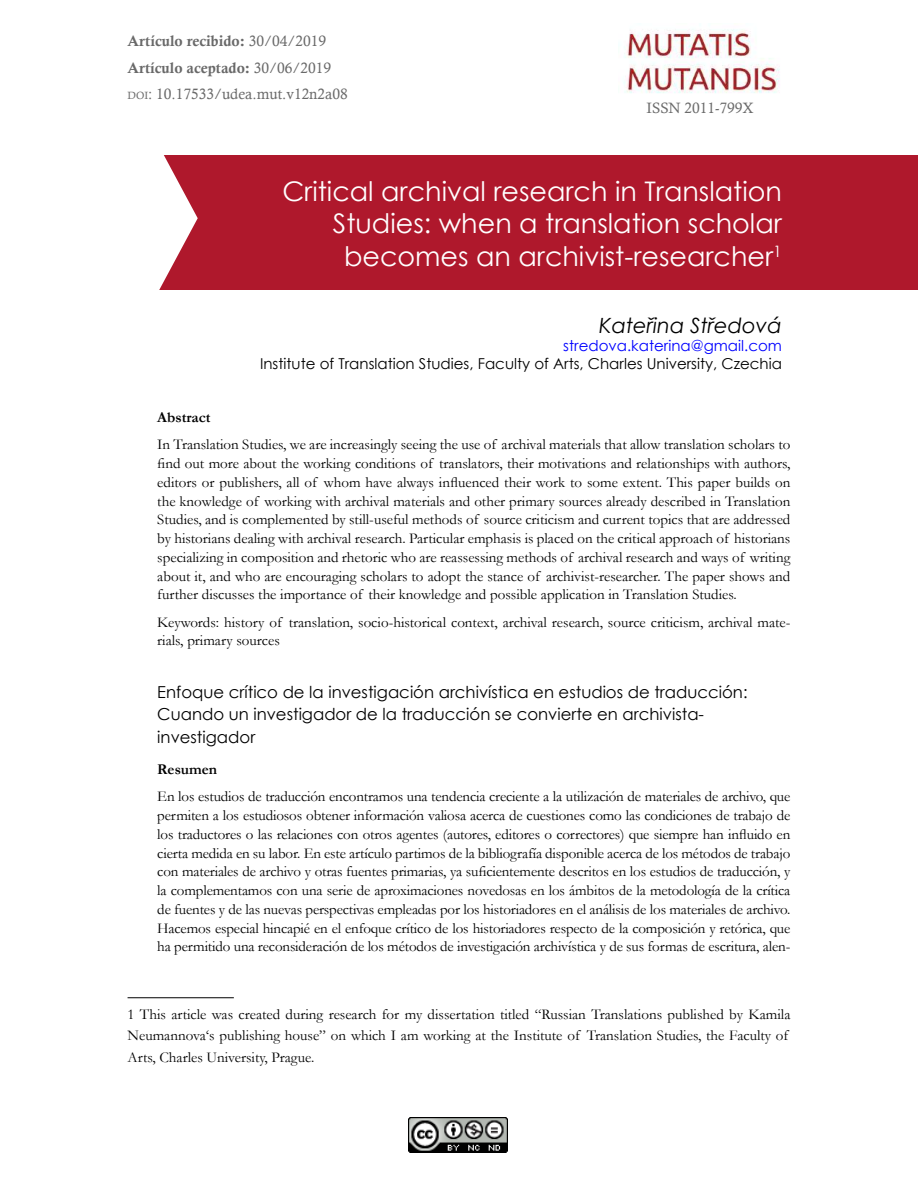
<style>
.page{position:relative;width:918px;height:1188px;background:#fff}
.page>*{position:absolute;margin:0;border:0;box-sizing:border-box;transform-origin:0 0}
.t1{font:27px/32.4px "Century Gothic";color:#fff;text-align:right}
.t2{font:italic 21px "Century Gothic";color:#000}
.t3{font:16.5px/22.5px "Century Gothic";color:#000}
.t4{font:15px/18.8px "Garamond";color:#000;text-align:justify}
.t5{font:15px "Century Gothic";color:#000}
.t6{font:15px/26.5px "Calis MT Bol";color:#696969}
.t7{font:15px "Calisto";color:#696969}
.t8{font:15px "Century Gothic";color:#00f}
.t9{font:700 15px "Garamond";color:#000}
.t10{font:15px "Calisto";color:#6b6b6b}
.s1{font-family:"Calisto"}
.s2{font-size:10.5px}
</style>
<div class="page">
<img style="left:623px;top:29px;width:157px;height:64px">
<img style="left:409px;top:1118px;width:99px;height:35px">
<div style="left:128px;top:155px;width:790px;height:135px;background:#af182c"></div>
<svg style="left:128px;top:155px;width:70px;height:135px"></svg>
<hr style="left:128px;top:997px;width:106px;height:1px;background:#000">
<p class="t6" style="left:128px;top:28px;width:205px">Artículo recibido: <span class="s1">30/04/2019<br></span>Artículo aceptado: <span class="s1">30/06/2019</span></p>
<p class="t7" style="left:128px;top:85px;width:222px"><span class="s2">DOI</span>: 10.17533/udea.mut.v12n2a08</p>
<p class="t10" style="left:647px;top:100px;width:109px">ISSN 2011-799X</p>
<h1 class="t1" style="left:282px;top:174px;width:501px">Critical archival research in Translation<br>Studies: when a translation scholar becomes an archivist-researcher<sup>1</sup></h1>
<h2 class="t2" style="left:599px;top:311px;width:184px">Kateřina Středová</h2>
<p class="t8" style="left:563px;top:335px;width:220px">stredova.katerina@gmail.com</p>
<p class="t5" style="left:260px;top:353px;width:523px">Institute of Translation Studies, Faculty of Arts, Charles University, Czechia</p>
<p class="t9" style="left:157px;top:407px;width:55px">Abstract</p>
<p class="t4" style="left:157px;top:435px;width:635px">In Translation Studies, we are increasingly seeing the use of archival materials that allow translation scholars to find out more about the working conditions of translators, their motivations and relationships with authors, editors or publishers, all of whom have always influenced their work to some extent. This paper builds on the knowledge of working with archival materials and other primary sources already described in Translation Studies, and is complemented by still-useful methods of source criticism and current topics that are addressed by historians dealing with archival research. Particular emphasis is placed on the critical approach of historians specializing in composition and rhetoric who are reassessing methods of archival research and ways of writing about it, and who are encouraging scholars to adopt the stance of archivist-researcher. The paper shows and further discusses the importance of their knowledge and possible application in Translation Studies.</p>
<p class="t4" style="left:157px;top:612px;width:635px">Keywords: history of translation, socio-historical context, archival research, source criticism, archival mate&shy;rials, primary sources</p>
<p class="t3" style="left:157px;top:680px;width:592px">Enfoque crítico de la investigación archivística en estudios de traducción:<br>Cuando un investigador de la traducción se convierte en archivista&shy;investigador</p>
<p class="t9" style="left:157px;top:759px;width:61px">Resumen</p>
<p class="t4" style="left:157px;top:787px;width:635px">En los estudios de traducción encontramos una tendencia creciente a la utilización de materiales de archivo, que permiten a los estudiosos obtener información valiosa acerca de cuestiones como las condiciones de trabajo de los traductores o las relaciones con otros agentes (autores, editores o correctores) que siempre han influido en cierta medida en su labor. En este artículo partimos de la bibliografía disponible acerca de los métodos de trabajo con materiales de archivo y otras fuentes primarias, ya suficientemente descritos en los estudios de traducción, y la complementamos con una serie de aproximaciones novedosas en los ámbitos de la metodología de la crítica de fuentes y de las nuevas perspectivas empleadas por los historiadores en el análisis de los materiales de archivo.<br>Hacemos especial hincapié en el enfoque crítico de los historiadores respecto de la composición y retórica, que ha permitido una reconsideración de los métodos de investigación archivística y de sus formas de escritura, alen-</p>
<p class="t4" style="left:128px;top:1003px;width:664px;line-height:21.3px;text-align:left">1 This article was created during research for my dissertation titled “Russian Translations published by Kamila<br>Neumannova‘s publishing house” on which I am working at the Institute of Translation Studies, the Faculty of<br>Arts, Charles University, Prague.</p>
</div>
